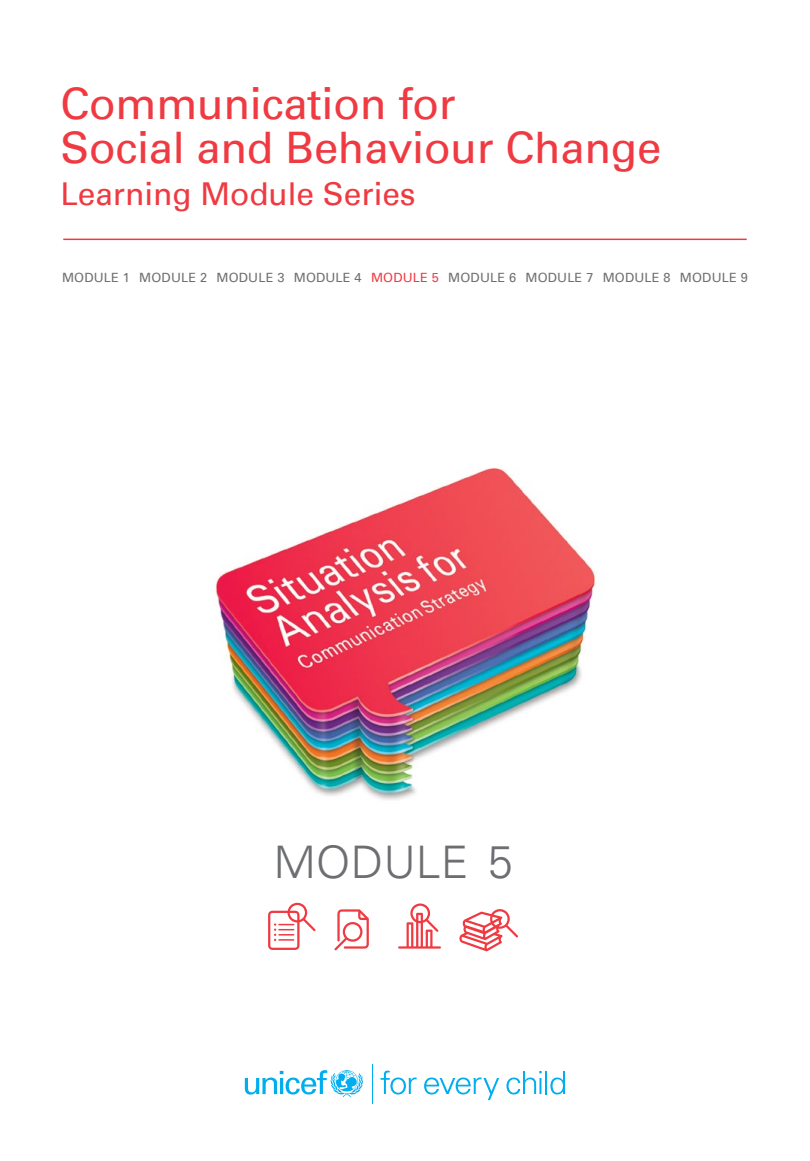
<style>
.page{position:relative;width:810px;height:1161px;background:#fff}
.page>*{position:absolute;margin:0;border:0;box-sizing:border-box;transform-origin:0 0}
.t1{font:300 45px "Univers";color:#6d6e71}
.t2{font:43.5px/43.5px "Univers";letter-spacing:-.005em;color:#ef3a42}
.t3{font:31.5px "Univers";color:#ef3a42}
.t4{font:12.75px "Univers";letter-spacing:.015em;color:#6d6e71}
.s1{color:#ef3a42}
</style>
<div class="page">
<img style="left:215px;top:468px;width:381px;height:332px">
<hr style="left:63px;top:239px;width:684px;height:1px;background:#ef3a42">
<svg style="left:334px;top:909px;width:35px;height:41px"></svg>
<svg style="left:268px;top:903px;width:48px;height:47px"></svg>
<svg style="left:398px;top:904px;width:43px;height:45px"></svg>
<svg style="left:459px;top:909px;width:59px;height:42px"></svg>
<svg style="left:245px;top:1070px;width:118px;height:27px"></svg>
<svg style="left:381px;top:1071px;width:36px;height:23px"></svg>
<svg style="left:424px;top:1078px;width:75px;height:22px"></svg>
<svg style="left:506px;top:1071px;width:36px;height:24px"></svg>
<hr style="left:545px;top:1071px;width:2px;height:23px;background:#00aeef">
<svg style="left:550px;top:1071px;width:15px;height:24px"></svg>
<hr style="left:372px;top:1064px;width:1px;height:40px;background:#00aeef">
<h2 class="t2" style="left:60px;top:83px;width:603px">Communication for<br>Social and Behaviour Change</h2>
<h3 class="t3" style="left:60px;top:175px;width:357px">Learning Module Series</h3>
<p class="t4" style="left:62px;top:270px;width:687px">MODULE 1 MODULE 2 MODULE 3 MODULE 4 <span class="s1">MODULE 5</span> MODULE 6 MODULE 7 MODULE 8 MODULE 9</p>
<h1 class="t1" style="left:273px;top:835px;width:241px">MODULE 5</h1>
</div>
